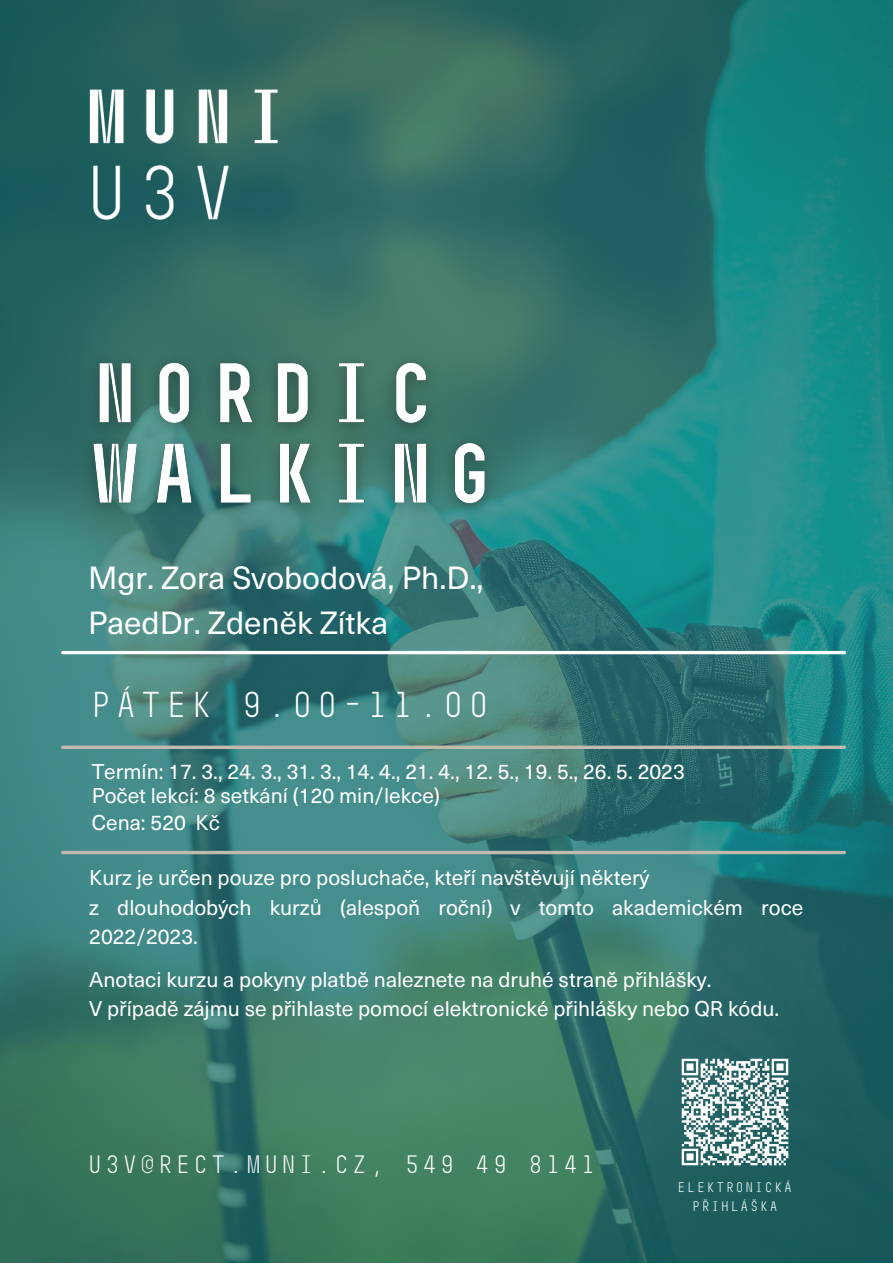
<style>
.page{position:relative;width:893px;height:1264px;background:#fff}
.page>*{position:absolute;margin:0;border:0;box-sizing:border-box;transform-origin:0 0}
.t1{font:36px "Muni";color:#fff}
.t2{font:31.5px/45px "Neue Haas Unica Pro";color:#fff}
.t3{font:25.2px "Muni";color:#fff}
.t4{font:21px/29.7px "Neue Haas Unica Pro";color:#fff}
.t5{font:13.8px/18.8px "Muni";color:#fff;text-align:center}
</style>
<div class="page">
<img style="left:0;top:0;width:892px;height:1262px">
<hr style="left:63px;top:651px;width:781px;height:3px;background:#fff">
<svg style="left:63px;top:745px;width:781px;height:4px;background:#acb0a5"></svg>
<svg style="left:63px;top:850px;width:781px;height:4px;background:#a4aea4"></svg>
<img style="left:57px;top:57px;width:254px;height:195px">
<img style="left:677px;top:1054px;width:115px;height:115px">
<img style="left:66px;top:324px;width:454px;height:223px">
<h2 class="t2" style="left:88px;top:554px;width:397px">Mgr. Zora Svobodová, Ph.D.,<br>PaedDr. Zdeněk Zítka</h2>
<h1 class="t1" style="left:88px;top:682px;width:404px">PÁTEK 9.00-11.00</h1>
<p class="t4" style="left:92px;top:758px;width:594px;line-height:23.5px">Termín: 17. 3., 24. 3., 31. 3., 14. 4., 21. 4., 12. 5., 19. 5., 26. 5. 2023<br>Počet lekcí: 8 setkání (120 min/lekce)</p>
<p class="t4" style="left:92px;top:806px;width:130px">Cena: 520 Kč</p>
<p class="t4" style="left:89px;top:861px;width:715px">Kurz je určen pouze pro posluchače, kteří navštěvují některý<br>z dlouhodobých kurzů (alespoň roční) v tomto akademickém roce<br>2022/2023.</p>
<p class="t4" style="left:89px;top:964px;width:691px;line-height:28.8px">Anotaci kurzu a pokyny platbě naleznete na druhé straně přihlášky.<br>V případě zájmu se přihlaste pomocí elektronické přihlášky nebo QR kódu.</p>
<p class="t3" style="left:86px;top:1148px;width:512px">U3V@RECT.MUNI.CZ, 549 49 8141</p>
<p class="t5" style="left:676px;top:1177px;width:118px">ELEKTRONICKÁ<br>PŘIHLÁŠKA</p>
</div>
